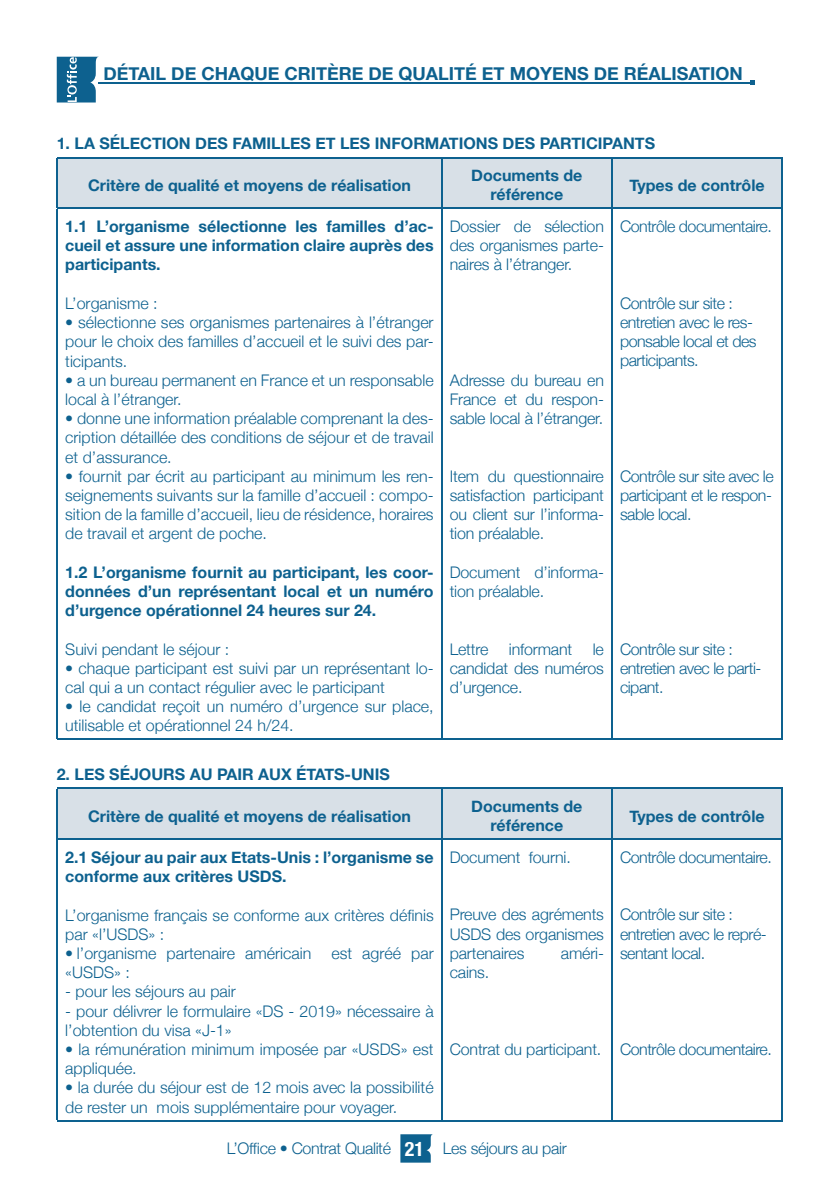
<style>
.page{position:relative;width:840px;height:1191px;background:#fff}
.page>*{position:absolute;margin:0;border:0;box-sizing:border-box;transform-origin:0 0}
.t1{font:700 18px "Helvetica Neue";color:#0d618f}
.t2{font:300 16px/19.2px "Helvetica Neue";color:#0d618f;text-align:justify}
.t3{font:700 16px/19.2px "Helvetica Neue";color:#0d618f;text-align:center}
.t4{font:300 16px/19.2px "Helvetica Neue";letter-spacing:-.03em;color:#0d618f}
.t5{font:300 16px "Helvetica Neue";letter-spacing:-.02em;color:#0d618f}
.s1{font-weight:700;font-stretch:condensed;font-size:20px;color:#fff}
</style>
<div class="page">
<div style="left:58px;top:158px;width:723px;height:50px;background:#d8e0e7"></div>
<hr style="left:57px;top:157px;width:384px;height:1px;background:#0d618f">
<hr style="left:57px;top:158px;width:1px;height:50px;background:#0d618f">
<hr style="left:441px;top:157px;width:170px;height:1px;background:#0d618f">
<hr style="left:441px;top:158px;width:1px;height:50px;background:#0d618f">
<hr style="left:611px;top:157px;width:171px;height:1px;background:#0d618f">
<hr style="left:611px;top:158px;width:1px;height:50px;background:#0d618f">
<hr style="left:781px;top:158px;width:1px;height:50px;background:#0d618f">
<hr style="left:57px;top:208px;width:384px;height:1px;background:#0d618f">
<hr style="left:57px;top:209px;width:1px;height:530px;background:#0d618f">
<hr style="left:441px;top:208px;width:170px;height:1px;background:#0d618f">
<hr style="left:441px;top:209px;width:1px;height:530px;background:#0d618f">
<hr style="left:611px;top:208px;width:171px;height:1px;background:#0d618f">
<hr style="left:611px;top:209px;width:1px;height:530px;background:#0d618f">
<hr style="left:781px;top:209px;width:1px;height:530px;background:#0d618f">
<hr style="left:57px;top:739px;width:384px;height:1px;background:#0d618f">
<hr style="left:441px;top:739px;width:170px;height:1px;background:#0d618f">
<hr style="left:611px;top:739px;width:171px;height:1px;background:#0d618f">
<div style="left:58px;top:789px;width:723px;height:49px;background:#d8e0e7"></div>
<hr style="left:57px;top:788px;width:384px;height:1px;background:#0d618f">
<hr style="left:57px;top:789px;width:1px;height:49px;background:#0d618f">
<hr style="left:441px;top:788px;width:170px;height:1px;background:#0d618f">
<hr style="left:441px;top:789px;width:1px;height:49px;background:#0d618f">
<hr style="left:611px;top:788px;width:171px;height:1px;background:#0d618f">
<hr style="left:611px;top:789px;width:1px;height:49px;background:#0d618f">
<hr style="left:781px;top:789px;width:1px;height:49px;background:#0d618f">
<hr style="left:57px;top:838px;width:384px;height:1px;background:#0d618f">
<hr style="left:57px;top:839px;width:1px;height:281px;background:#0d618f">
<hr style="left:441px;top:838px;width:170px;height:1px;background:#0d618f">
<hr style="left:441px;top:839px;width:1px;height:281px;background:#0d618f">
<hr style="left:611px;top:838px;width:171px;height:1px;background:#0d618f">
<hr style="left:611px;top:839px;width:1px;height:281px;background:#0d618f">
<hr style="left:781px;top:839px;width:1px;height:281px;background:#0d618f">
<hr style="left:57px;top:1120px;width:384px;height:1px;background:#0d618f">
<hr style="left:441px;top:1120px;width:170px;height:1px;background:#0d618f">
<hr style="left:611px;top:1120px;width:171px;height:1px;background:#0d618f">
<svg style="left:400px;top:1134px;width:32px;height:28px"></svg>
<hr style="left:98px;top:82px;width:653px;height:1px;background:#0d618f">
<svg style="left:749px;top:81px;width:4px;height:4px"></svg>
<svg style="left:57px;top:57px;width:42px;height:45px;background:#387da3"></svg>
<p class="t1" style="left:103px;top:62px;width:640px">DÉTAIL DE CHAQUE CRITÈRE DE QUALITÉ ET MOYENS DE RÉALISATION</p>
<p class="t3" style="left:57px;top:133px;width:599px">1. LA SÉLECTION DES FAMILLES ET LES INFORMATIONS DES PARTICIPANTS</p>
<p class="t3" style="left:88px;top:175px;width:324px">Critère de qualité et moyens de réalisation</p>
<p class="t3" style="left:471px;top:166px;width:113px">Documents de référence</p>
<p class="t3" style="left:629px;top:175px;width:137px">Types de contrôle</p>
<p class="t3" style="left:65px;top:216px;width:370px;text-align:justify">1.1 L’organisme sélectionne les familles d’ac&shy;cueil et assure une information claire auprès des participants.</p>
<p class="t2" style="left:65px;top:293px;width:94px">L’organisme :</p>
<p class="t2" style="left:65px;top:312px;width:370px">• sélectionne ses organismes partenaires à l’étranger pour le choix des familles d’accueil et le suivi des par&shy;ticipants.</p>
<p class="t2" style="left:65px;top:370px;width:369px">• a un bureau permanent en France et un responsable local à l’étranger.</p>
<p class="t2" style="left:65px;top:408px;width:370px">• donne une information préalable comprenant la des&shy;cription détaillée des conditions de séjour et de travail et d’assurance.</p>
<p class="t2" style="left:65px;top:466px;width:370px">• fournit par écrit au participant au minimum les ren&shy;seignements suivants sur la famille d’accueil : compo&shy;sition de la famille d’accueil, lieu de résidence, horaires de travail et argent de poche.</p>
<p class="t3" style="left:65px;top:562px;width:370px;text-align:justify">1.2 L’organisme fournit au participant, les coor&shy;données d’un représentant local et un numéro d’urgence opérationnel 24 heures sur 24.</p>
<p class="t2" style="left:65px;top:639px;width:165px">Suivi pendant le séjour :</p>
<p class="t2" style="left:65px;top:658px;width:370px">• chaque participant est suivi par un représentant lo&shy;cal qui a un contact régulier avec le participant</p>
<p class="t2" style="left:65px;top:696px;width:370px">• le candidat reçoit un numéro d’urgence sur place, utilisable et opérationnel 24 h/24.</p>
<p class="t2" style="left:449px;top:216px;width:156px">Dossier de sélection des organismes parte&shy;naires à l’étranger.</p>
<p class="t4" style="left:619px;top:216px;width:153px">Contrôle documentaire.</p>
<p class="t4" style="left:619px;top:293px;width:138px">Contrôle sur site : entretien avec le res&shy;ponsable local et des participants.</p>
<p class="t2" style="left:449px;top:370px;width:156px">Adresse du bureau en France et du respon&shy;sable local à l’étranger.</p>
<p class="t2" style="left:619px;top:466px;width:155px">Contrôle sur site avec le participant et le respon&shy;sable local.</p>
<p class="t2" style="left:449px;top:466px;width:156px">Item du questionnaire satisfaction participant ou client sur l’informa&shy;tion préalable.</p>
<p class="t2" style="left:449px;top:562px;width:156px">Document d’informa&shy;tion préalable.</p>
<p class="t4" style="left:619px;top:639px;width:143px">Contrôle sur site : entretien avec le parti&shy;cipant.</p>
<p class="t2" style="left:449px;top:639px;width:156px;text-indent:143px">le candidat des numéros d’urgence.</p>
<p class="t2" style="left:449px;top:639px;width:40px">Lettre</p>
<p class="t2" style="left:508px;top:639px;width:65px">informant</p>
<p class="t3" style="left:57px;top:764px;width:334px">2. LES SÉJOURS AU PAIR AUX ÉTATS-UNIS</p>
<p class="t3" style="left:88px;top:806px;width:324px">Critère de qualité et moyens de réalisation</p>
<p class="t3" style="left:471px;top:796px;width:113px">Documents de référence</p>
<p class="t3" style="left:629px;top:806px;width:137px">Types de contrôle</p>
<p class="t3" style="left:65px;top:847px;width:369px;text-align:left">2.1 Séjour au pair aux Etats-Unis : l’organisme se conforme aux critères USDS.</p>
<p class="t2" style="left:65px;top:905px;width:370px">L’organisme français se conforme aux critères définis par «l’USDS» :</p>
<p class="t2" style="left:65px;top:943px;width:247px">• l’organisme partenaire américain</p>
<p class="t2" style="left:331px;top:943px;width:104px">est agréé par</p>
<p class="t2" style="left:65px;top:962px;width:66px">«USDS» :</p>
<p class="t2" style="left:65px;top:981px;width:172px">- pour les séjours au pair</p>
<p class="t2" style="left:65px;top:1001px;width:369px">- pour délivrer le formulaire «DS - 2019» nécessaire à l’obtention du visa «J-1»</p>
<p class="t2" style="left:65px;top:1039px;width:369px">• la rémunération minimum imposée par «USDS» est appliquée.</p>
<p class="t2" style="left:65px;top:1077px;width:369px">• la durée du séjour est de 12 mois avec la possibilité de rester un mois supplémentaire pour voyager.</p>
<p class="t4" style="left:619px;top:847px;width:153px">Contrôle documentaire.</p>
<p class="t2" style="left:449px;top:847px;width:123px">Document fourni.</p>
<p class="t2" style="left:449px;top:904px;width:156px">Preuve des agréments USDS des organismes partenaires</p>
<p class="t4" style="left:619px;top:904px;width:148px">Contrôle sur site : entretien avec le repré&shy;sentant local.</p>
<p class="t2" style="left:560px;top:943px;width:45px">améri-</p>
<p class="t2" style="left:449px;top:962px;width:41px">cains.</p>
<p class="t2" style="left:449px;top:1039px;width:153px">Contrat du participant.</p>
<p class="t4" style="left:619px;top:1039px;width:153px">Contrôle documentaire.</p>
<p class="t5" style="left:226px;top:1138px;width:341px">L’Office • Contrat Qualité <span class="s1">21</span> Les séjours au pair</p>
</div>
